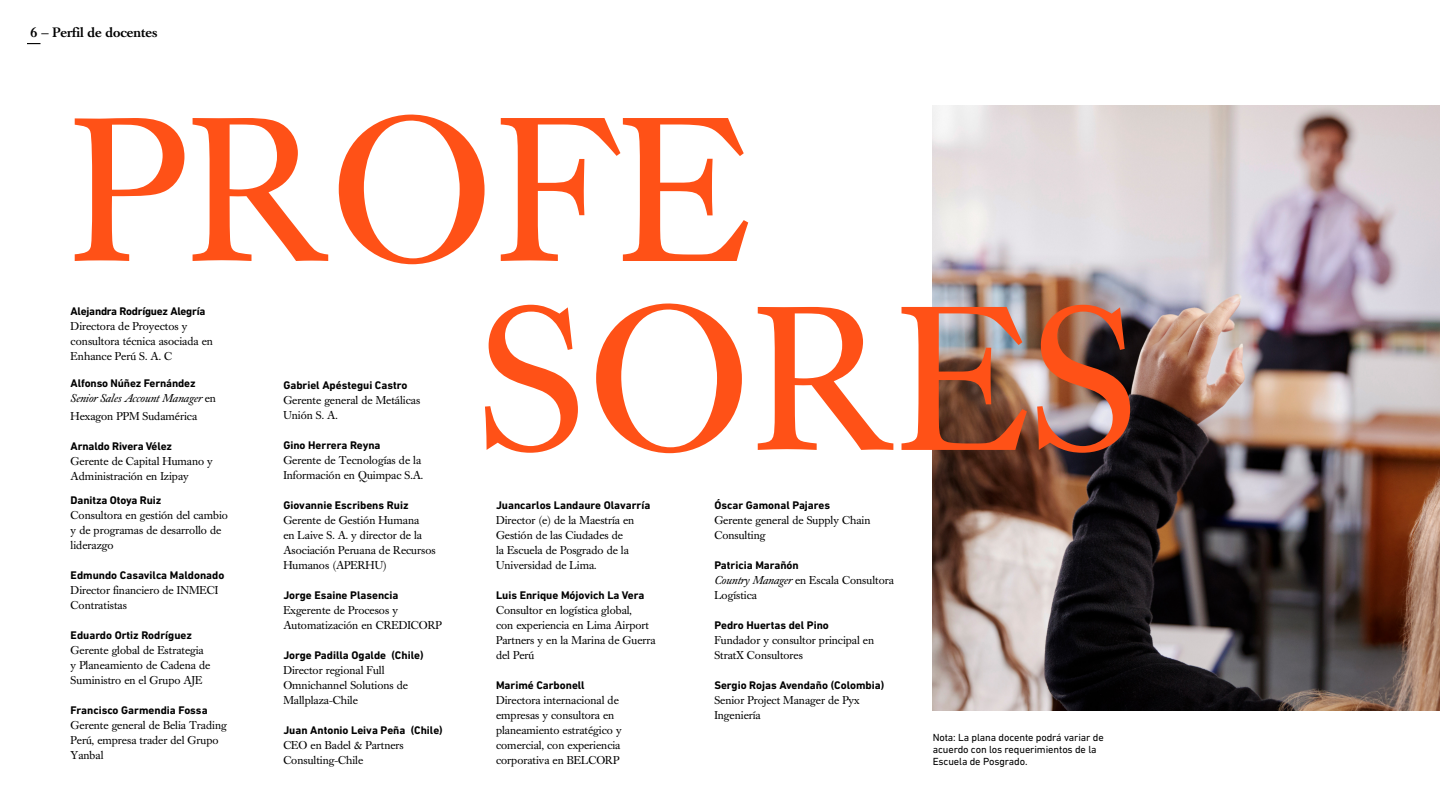
<style>
.page{position:relative;width:1440px;height:810px;background:#fff}
.page>*{position:absolute;margin:0;border:0;box-sizing:border-box;transform-origin:0 0}
.t1{font:202.5px/188.9px "Caslon Book BE";letter-spacing:.02em;color:#ff5117}
.t2{font:500 13.5px "Caslon Book BE";color:#000}
.t3{font:11.25px/15px "Caslon Book BE";color:#000}
.t4{font:700 11.25px "DIN Next LT Pro";color:#000}
.t5{font:italic 11.25px/18px "Caslon Book BE";color:#000}
.t6{font:700 11.25px "DIN Next LT Pro";letter-spacing:-.02em;color:#000}
.t7{font:10.5px/12px "DIN Next LT Pro";letter-spacing:-.01em;color:#000}
.s1{font-style:normal}
.s2{font-style:italic}
</style>
<div class="page">
<img style="left:933px;top:105px;width:507px;height:605px">
<svg style="left:27px;top:43px;width:13px;height:1px"></svg>
<p class="t2" style="left:31px;top:25px;width:128px">6 — Perfil de docentes</p>
<h1 class="t1" style="left:480px;top:102px;width:659px;text-indent:-409px">PROFE<br>SORES</h1>
<p class="t6" style="left:71px;top:305px;width:136px">Alejandra Rodríguez Alegría</p>
<p class="t3" style="left:71px;top:319px;width:144px">Directora de Proyectos y consultora técnica asociada en<br>Enhance Perú S. A. C</p>
<p class="t4" style="left:71px;top:377px;width:126px">Alfonso Núñez Fernández</p>
<p class="t5" style="left:71px;top:389px;width:147px">Senior Sales Account Manager <span class="s1">en<br>Hexagon PPM Sudamérica</span></p>
<p class="t4" style="left:71px;top:440px;width:103px">Arnaldo Rivera Vélez</p>
<p class="t3" style="left:71px;top:454px;width:144px">Gerente de Capital Humano y<br>Administración en Izipay</p>
<p class="t4" style="left:71px;top:494px;width:92px">Danitza Otoya Ruiz</p>
<p class="t3" style="left:71px;top:508px;width:159px">Consultora en gestión del cambio y de programas de desarrollo de liderazgo</p>
<p class="t4" style="left:71px;top:569px;width:155px">Edmundo Casavilca Maldonado</p>
<p class="t3" style="left:71px;top:583px;width:149px">Director financiero de INMECI<br>Contratistas</p>
<p class="t4" style="left:71px;top:629px;width:123px">Eduardo Ortiz Rodríguez</p>
<p class="t3" style="left:71px;top:643px;width:141px">Gerente global de Estrategia y Planeamiento de Cadena de<br>Suministro en el Grupo AJE</p>
<p class="t4" style="left:71px;top:704px;width:138px">Francisco Garmendia Fossa</p>
<p class="t3" style="left:71px;top:718px;width:158px">Gerente general de Belia Trading<br>Perú, empresa trader del Grupo<br>Yanbal</p>
<p class="t4" style="left:283px;top:378px;width:125px">Gabriel Apéstegui Castro</p>
<p class="t3" style="left:283px;top:393px;width:138px">Gerente general de Metálicas<br>Unión S. A.</p>
<p class="t4" style="left:283px;top:438px;width:99px">Gino Herrera Reyna</p>
<p class="t3" style="left:283px;top:453px;width:141px">Gerente de Tecnologías de la<br>Información en Quimpac S.A.</p>
<p class="t4" style="left:283px;top:498px;width:127px">Giovannie Escribens Ruiz</p>
<p class="t3" style="left:283px;top:513px;width:154px">Gerente de Gestión Humana<br>en Laive S. A. y director de la<br>Asociación Peruana de Recursos<br>Humanos (APERHU)</p>
<p class="t4" style="left:283px;top:588px;width:117px">Jorge Esaine Plasencia</p>
<p class="t3" style="left:283px;top:603px;width:160px">Exgerente de Procesos y<br>Automatización en CREDICORP</p>
<p class="t4" style="left:283px;top:648px;width:142px">Jorge Padilla Ogalde (Chile)</p>
<p class="t3" style="left:283px;top:663px;width:126px">Director regional Full<br>Omnichannel Solutions de<br>Mallplaza-Chile</p>
<p class="t4" style="left:283px;top:723px;width:161px">Juan Antonio Leiva Peña (Chile)</p>
<p class="t3" style="left:283px;top:738px;width:122px">CEO en Badel &amp; Partners<br>Consulting-Chile</p>
<p class="t4" style="left:714px;top:498px;width:117px">Óscar Gamonal Pajares</p>
<p class="t3" style="left:714px;top:513px;width:158px">Gerente general de Supply Chain<br>Consulting</p>
<p class="t4" style="left:714px;top:558px;width:86px">Patricia Marañón</p>
<p class="t3" style="left:714px;top:573px;width:181px"><span class="s2">Country Manager</span> en Escala Consultora<br>Logística</p>
<p class="t4" style="left:714px;top:618px;width:116px">Pedro Huertas del Pino</p>
<p class="t3" style="left:714px;top:633px;width:161px">Fundador y consultor principal en<br>StratX Consultores</p>
<p class="t4" style="left:714px;top:678px;width:171px">Sergio Rojas Avendaño (Colombia)</p>
<p class="t3" style="left:714px;top:693px;width:147px">Senior Project Manager de Pyx<br>Ingeniería</p>
<p class="t4" style="left:496px;top:498px;width:156px">Juancarlos Landaure Olavarría</p>
<p class="t3" style="left:496px;top:513px;width:140px">Director (e) de la Maestría en<br>Gestión de las Ciudades de<br>la Escuela de Posgrado de la<br>Universidad de Lima.</p>
<p class="t4" style="left:496px;top:588px;width:150px">Luis Enrique Mójovich La Vera</p>
<p class="t3" style="left:496px;top:603px;width:161px">Consultor en logística global,<br>con experiencia en Lima Airport<br>Partners y en la Marina de Guerra del Perú</p>
<p class="t4" style="left:496px;top:678px;width:90px">Marimé Carbonell</p>
<p class="t3" style="left:496px;top:693px;width:127px">Directora internacional de empresas y consultora en planeamiento estratégico y comercial, con experiencia corporativa en BELCORP</p>
<p class="t7" style="left:933px;top:732px;width:173px">Nota: La plana docente podrá variar de acuerdo con los requerimientos de la<br>Escuela de Posgrado.</p>
</div>
